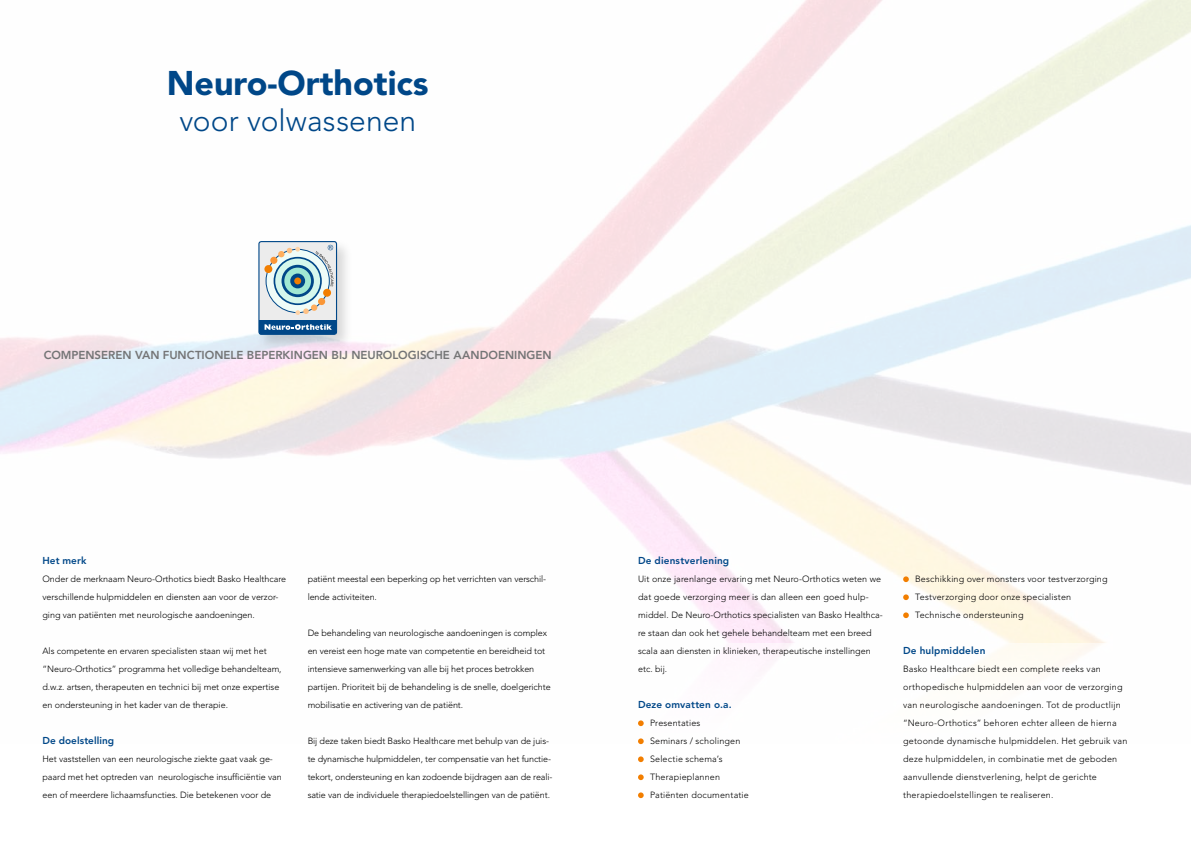
<style>
.page{position:relative;width:1191px;height:842px;background:#fff}
.page>*{position:absolute;margin:0;border:0;box-sizing:border-box;transform-origin:0 0}
.t1{font:900 34px "Avenir LT Std";color:#004788}
.t2{font:300 30px "Avenir LT Std";letter-spacing:.005em;color:#004788}
.t3{font:800 11.5px "Avenir LT Std";color:#747576}
.t4{font:800 10px "Avenir LT Std";color:#004788}
.t5{font:300 9px/18px "Avenir LT Std";letter-spacing:-.005em;color:#000}
.t6{font:300 9px/18px "Avenir LT Std";letter-spacing:.02em;color:#000}
.t7{font:300 9px/18px "Avenir LT Std";letter-spacing:.015em;color:#000}
</style>
<div class="page">
<img style="left:0;top:0;width:1191px;height:799px">
<svg style="left:638px;top:720px;width:5px;height:6px"></svg>
<svg style="left:638px;top:738px;width:5px;height:6px"></svg>
<svg style="left:638px;top:756px;width:5px;height:6px"></svg>
<svg style="left:638px;top:774px;width:5px;height:6px"></svg>
<svg style="left:638px;top:792px;width:5px;height:6px"></svg>
<svg style="left:903px;top:576px;width:6px;height:6px"></svg>
<svg style="left:903px;top:594px;width:6px;height:6px"></svg>
<svg style="left:903px;top:612px;width:6px;height:6px"></svg>
<div style="left:256px;top:239px;width:97px;height:112px;background:#000;opacity:.15"></div>
<div style="left:259px;top:242px;width:77px;height:92px;background:#ececec;border-radius:2px"></div>
<div style="left:259px;top:320px;width:77px;height:14px;background:#004788"></div>
<div style="left:258px;top:241px;width:79px;height:94px;border:1px solid #004788;border-radius:2px"></div>
<svg style="left:264px;top:324px;width:68px;height:6px"></svg>
<svg style="left:266px;top:249px;width:63px;height:64px"></svg>
<svg style="left:274px;top:258px;width:47px;height:46px"></svg>
<div style="left:273px;top:257px;width:49px;height:48px;border:2px solid #004788;border-radius:50%"></div>
<svg style="left:283px;top:266px;width:29px;height:30px"></svg>
<div style="left:281px;top:265px;width:33px;height:32px;border:3px solid #004788;border-radius:50%"></div>
<div style="left:264px;top:265px;width:8px;height:8px;background:#f27e00;border-radius:50%"></div>
<div style="left:270px;top:257px;width:7px;height:7px;background:#fa9636;border-radius:50%"></div>
<svg style="left:278px;top:247px;width:22px;height:10px"></svg>
<div style="left:323px;top:289px;width:8px;height:8px;background:#f27e00;border-radius:50%"></div>
<div style="left:318px;top:298px;width:7px;height:7px;background:#fa9636;border-radius:50%"></div>
<div style="left:311px;top:304px;width:6px;height:7px;background:#ffae5e;border-radius:50%"></div>
<svg style="left:295px;top:308px;width:14px;height:7px"></svg>
<div style="left:292px;top:275px;width:11px;height:11px;background:#f27e00;border-radius:50%"></div>
<div style="left:290px;top:274px;width:15px;height:14px;border:4px solid #004788;border-radius:50%"></div>
<svg style="left:315px;top:245px;width:18px;height:42px"></svg>
<h1 class="t1" style="left:167px;top:62px;width:263px">Neuro-Orthotics</h1>
<h2 class="t2" style="left:179px;top:103px;width:238px">voor volwassenen</h2>
<p class="t3" style="left:44px;top:349px;width:509px">COMPENSEREN VAN FUNCTIONELE BEPERKINGEN BIJ NEUROLOGISCHE AANDOENINGEN</p>
<p class="t4" style="left:43px;top:555px;width:45px">HET MERK</p>
<p class="t5" style="left:43px;top:570px;width:245px">Onder de merknaam Neuro-Orthotics biedt Basko Healthcare verschillende hulpmiddelen en diensten aan voor de verzor&shy;ging van patiënten met neurologische aandoeningen.</p>
<p class="t5" style="left:43px;top:642px;width:241px">Als competente en ervaren specialisten staan wij met het “Neuro-Orthotics” programma het volledige behandelteam, d.w.z. artsen, therapeuten en technici bij met onze expertise en ondersteuning in het kader van de therapie.</p>
<p class="t4" style="left:43px;top:735px;width:73px">DE DOELSTELLING</p>
<p class="t5" style="left:43px;top:750px;width:241px">Het vaststellen van een neurologische ziekte gaat vaak ge&shy;paard met het optreden van neurologische insufficiëntie van een of meerdere lichaamsfuncties. Die betekenen voor de</p>
<p class="t5" style="left:308px;top:570px;width:240px">patiënt meestal een beperking op het verrichten van verschil&shy;lende activiteiten.</p>
<p class="t5" style="left:308px;top:624px;width:244px">De behandeling van neurologische aandoeningen is complex en vereist een hoge mate van competentie en bereidheid tot intensieve samenwerking van alle bij het proces betrokken partijen. Prioriteit bij de behandeling is de snelle, doelgerichte mobilisatie en activering van de patiënt.</p>
<p class="t5" style="left:308px;top:732px;width:246px">Bij deze taken biedt Basko Healthcare met behulp van de juis&shy;te dynamische hulpmiddelen, ter compensatie van het functie&shy;tekort, ondersteuning en kan zodoende bijdragen aan de reali&shy;satie van de individuele therapiedoelstellingen van de patiënt.</p>
<p class="t4" style="left:638px;top:555px;width:93px">DE DIENSTVERLENING</p>
<p class="t5" style="left:638px;top:570px;width:246px">Uit onze jarenlange ervaring met Neuro-Orthotics weten we dat goede verzorging meer is dan alleen een goed hulp&shy;middel. De Neuro-Orthotics specialisten van Basko Healthca&shy;re staan dan ook het gehele behandelteam met een breed scala aan diensten in klinieken, therapeutische instellingen etc. bij.</p>
<p class="t4" style="left:638px;top:699px;width:95px">DEZE OMVATTEN O.A.</p>
<p class="t7" style="left:650px;top:714px;width:100px">Presentaties<br>Seminars / scholingen<br>Selectie schema’s<br>Therapieplannen<br>Patiënten documentatie</p>
<p class="t7" style="left:915px;top:570px;width:194px">Beschikking over monsters voor testverzorging<br>Testverzorging door onze specialisten<br>Technische ondersteuning</p>
<p class="t4" style="left:903px;top:645px;width:84px">DE HULPMIDDELEN</p>
<p class="t6" style="left:903px;top:660px;width:226px">Basko Healthcare biedt een complete reeks van orthopedische hulpmiddelen aan voor de verzorging van neurologische aandoeningen. Tot de productlijn “Neuro-Orthotics” behoren echter alleen de hierna getoonde dynamische hulpmiddelen. Het gebruik van deze hulpmiddelen, in combinatie met de geboden aanvullende dienstverlening, helpt de gerichte therapiedoelstellingen te realiseren.</p>
</div>
